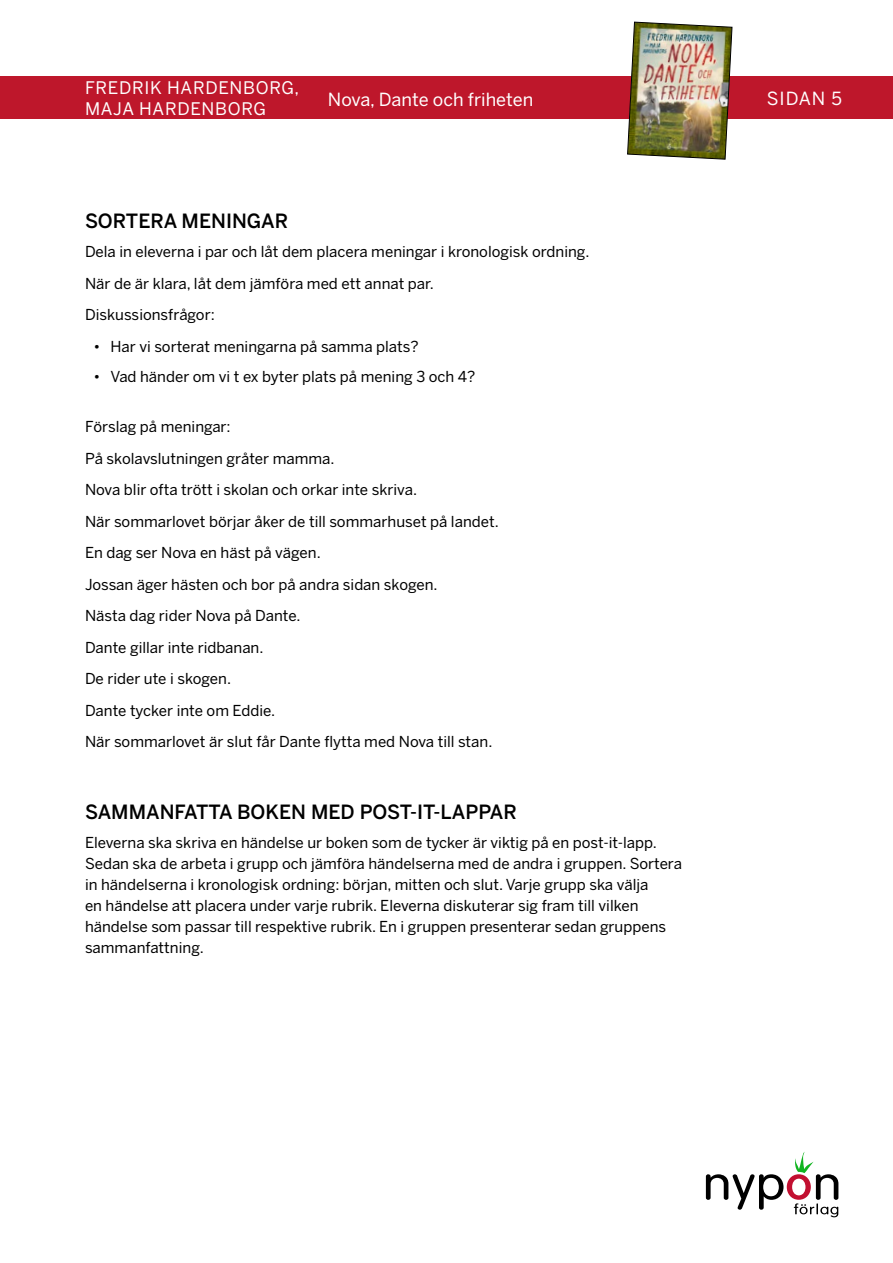
<style>
.page{position:relative;width:893px;height:1263px;background:#fff}
.page>*{position:absolute;margin:0;border:0;box-sizing:border-box;transform-origin:0 0}
.t1{font:500 19.5px "Benton Sans";color:#000}
.t2{font:18px "Benton Sans";color:#fff}
.t3{font:17.25px/21.6px "Benton Sans";letter-spacing:.04em;color:#fff}
.t4{font:15px/31.5px "Benton Sans";color:#000}
</style>
<div class="page">
<div style="left:0;top:77px;width:893px;height:42px;background:#be172b"></div>
<img style="left:627px;top:21px;width:106px;height:139px">
<svg style="left:706px;top:1152px;width:132px;height:65px"></svg>
<p class="t3" style="left:85px;top:77px;width:216px">FREDRIK HARDENBORG,<br>MAJA HARDENBORG</p>
<p class="t2" style="left:328px;top:89px;width:207px">Nova, Dante och friheten</p>
<p class="t2" style="left:767px;top:88px;width:77px">SIDAN 5</p>
<h1 class="t1" style="left:85px;top:210px;width:205px">SORTERA MENINGAR</h1>
<p class="t4" style="left:85px;top:237px;width:506px">Dela in eleverna i par och låt dem placera meningar i kronologisk ordning.<br>När de är klara, låt dem jämföra med ett annat par.<br>Diskussionsfrågor:</p>
<p class="t4" style="left:94px;top:331px;width:327px">• Har vi sorterat meningarna på samma plats?</p>
<p class="t4" style="left:94px;top:361px;width:383px">• Vad händer om vi t ex byter plats på mening 3 och 4?</p>
<p class="t4" style="left:85px;top:411px;width:415px">Förslag på meningar:<br>På skolavslutningen gråter mamma.<br>Nova blir ofta trött i skolan och orkar inte skriva.<br>När sommarlovet börjar åker de till sommarhuset på landet.<br>En dag ser Nova en häst på vägen.<br>Jossan äger hästen och bor på andra sidan skogen.<br>Nästa dag rider Nova på Dante.<br>Dante gillar inte ridbanan.<br>De rider ute i skogen.<br>Dante tycker inte om Eddie.<br>När sommarlovet är slut får Dante flytta med Nova till stan.</p>
<h1 class="t1" style="left:85px;top:800px;width:433px">SAMMANFATTA BOKEN MED POST-IT-LAPPAR</h1>
<p class="t4" style="left:85px;top:833px;width:598px;line-height:21px">Eleverna ska skriva en händelse ur boken som de tycker är viktig på en post-it-lapp.<br>Sedan ska de arbeta i grupp och jämföra händelserna med de andra i gruppen. Sortera in händelserna i kronologisk ordning: början, mitten och slut. Varje grupp ska välja<br>en händelse att placera under varje rubrik. Eleverna diskuterar sig fram till vilken händelse som passar till respektive rubrik. En i gruppen presenterar sedan gruppens sammanfattning.</p>
</div>
